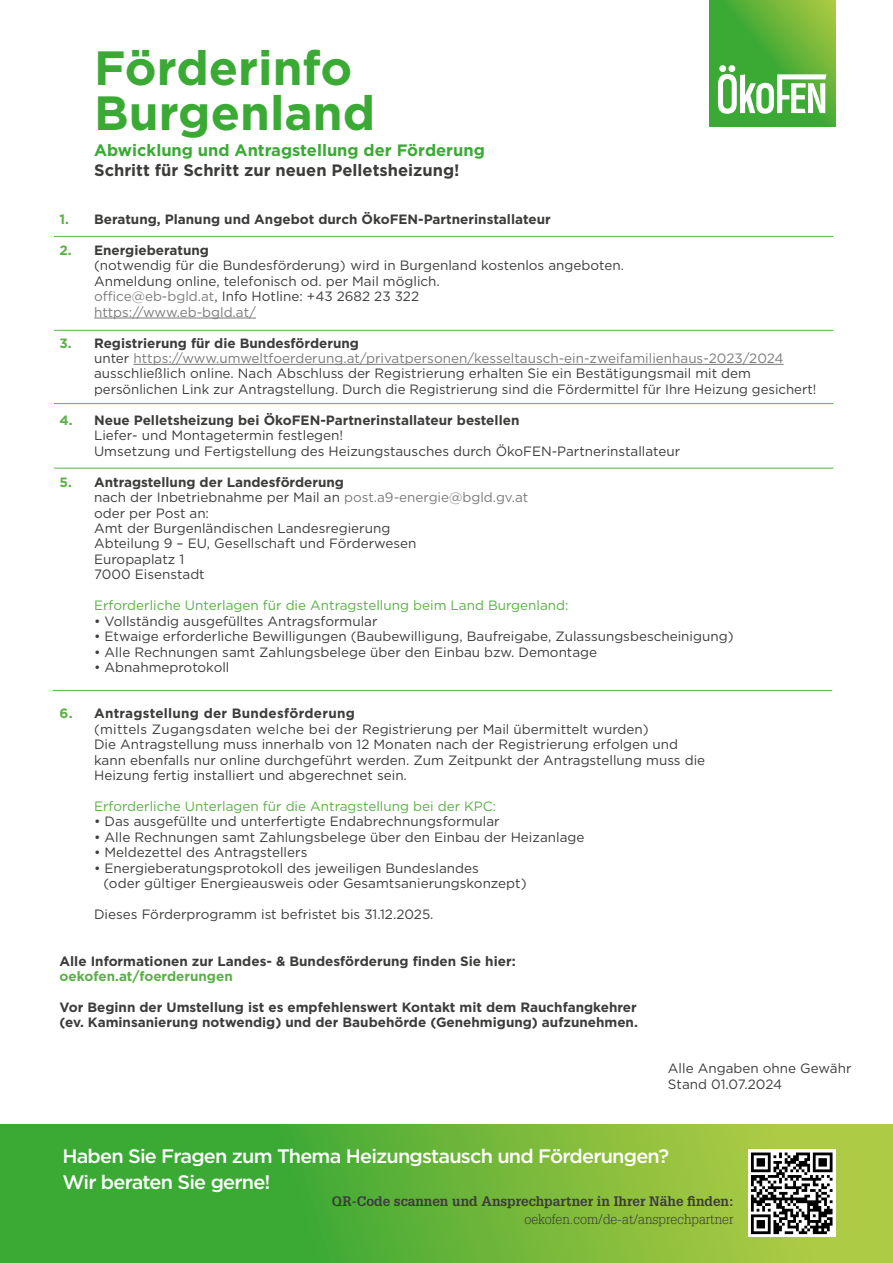
<style>
.page{position:relative;width:893px;height:1263px;background:#fff}
.page>*{position:absolute;margin:0;border:0;box-sizing:border-box;transform-origin:0 0}
.t1{font:700 48px/45px "Gotham";color:#3aaa35}
.t2{font:500 19.5px/25.5px "Gotham";letter-spacing:-.04em;color:#fff}
.t3{font:700 16.5px "Gotham";color:#3c3c3b}
.t4{font:700 16.5px "Gotham";color:#3aaa35}
.t5{font:13.5px/15.5px "Gotham";color:#3c3c3b}
.t6{font:700 13.5px/15.5px "Gotham";color:#3c3c3b}
.t7{font:13.5px "Gotham";color:#5ab146}
.t8{font:700 13.5px "Glypha LT Pro";color:#3c3c3b}
.t9{font:300 13.5px "Glypha LT Pro";color:#3c3c3b}
.t10{font:700 13.5px "Gotham";color:#5ab146}
.s1{color:#5ab146}
.s2{font-weight:700;color:#5ab146}
.s3{font-weight:700}
.s4{color:#7c7b7b}
</style>
<div class="page">
<hr style="left:94px;top:318px;width:162px;height:1px;background:#7c7b7b">
<hr style="left:133px;top:364px;width:651px;height:1px;background:#7c7b7b">
<svg style="left:0;top:1124px;width:893px;height:139px;background:#66b53a"></svg>
<svg style="left:748px;top:1150px;width:87px;height:87px"></svg>
<svg style="left:751px;top:1152px;width:81px;height:82px"></svg>
<svg style="left:709px;top:0;width:126px;height:126px;background:#6bbb54"></svg>
<hr style="left:54px;top:236px;width:779px;height:1px;background:#5ab146">
<hr style="left:54px;top:330px;width:779px;height:1px;background:#5ab146">
<hr style="left:54px;top:403px;width:779px;height:1px;background:#5ab146">
<hr style="left:54px;top:468px;width:779px;height:1px;background:#5ab146">
<hr style="left:53px;top:690px;width:779px;height:1px;background:#5ab146">
<h1 class="t1" style="left:94px;top:45px;width:283px">Förderinfo<br>Burgenland</h1>
<p class="t4" style="left:94px;top:139px;width:392px">Abwicklung und Antragstellung der Förderung</p>
<p class="t3" style="left:94px;top:159px;width:367px">Schritt für Schritt zur neuen Pelletsheizung!</p>
<p class="t6" style="left:60px;top:211px;width:493px"><span class="s1">1.</span> Beratung, Planung und Angebot durch ÖkoFEN-Partnerinstallateur</p>
<p class="t5" style="left:94px;top:242px;width:531px;text-indent:-35px"><span class="s2">2.</span> <span class="s3">Energieberatung<br></span>(notwendig für die Bundesförderung) wird in Burgenland kostenlos angeboten.<br>Anmeldung online, telefonisch od. per Mail möglich.<br><span class="s4">office@eb-bgld.at</span>, Info Hotline: +43 2682 23 322<br><span class="s4">https://www.eb-bgld.at/</span></p>
<p class="t5" style="left:94px;top:335px;width:724px;text-indent:-35px"><span class="s2">3.</span> <span class="s3">Registrierung für die Bundesförderung<br></span>unter <span class="s4">https://www.umweltfoerderung.at/privatpersonen/kesseltausch-ein-zweifamilienhaus-2023/2024 </span>ausschließlich online. Nach Abschluss der Registrierung erhalten Sie ein Bestätigungsmail mit dem persönlichen Link zur Antragstellung. Durch die Registrierung sind die Fördermittel für Ihre Heizung gesichert!</p>
<p class="t5" style="left:94px;top:412px;width:588px;text-indent:-35px"><span class="s2">4.</span> <span class="s3">Neue Pelletsheizung bei ÖkoFEN-Partnerinstallateur bestellen<br></span>Liefer- und Montagetermin festlegen!<br>Umsetzung und Fertigstellung des Heizungstausches durch ÖkoFEN-Partnerinstallateur</p>
<p class="t5" style="left:94px;top:474px;width:436px;text-indent:-35px"><span class="s2">5.</span> <span class="s3">Antragstellung der Landesförderung<br></span>nach der Inbetriebnahme per Mail an <span class="s4">post.a9-energie@bgld.gv.at </span>oder per Post an:<br>Amt der Burgenländischen Landesregierung<br>Abteilung 9 – EU, Gesellschaft und Förderwesen<br>Europaplatz 1<br>7000 Eisenstadt</p>
<p class="t7" style="left:94px;top:597px;width:476px">Erforderliche Unterlagen für die Antragstellung beim Land Burgenland:</p>
<p class="t5" style="left:94px;top:613px;width:285px">• Vollständig ausgefülltes Antragsformular</p>
<p class="t5" style="left:94px;top:628px;width:641px">• Etwaige erforderliche Bewilligungen (Baubewilligung, Baufreigabe, Zulassungsbescheinigung)</p>
<p class="t5" style="left:94px;top:644px;width:505px">• Alle Rechnungen samt Zahlungsbelege über den Einbau bzw. Demontage</p>
<p class="t5" style="left:94px;top:659px;width:137px">• Abnahmeprotokoll</p>
<p class="t5" style="left:94px;top:705px;width:613px;text-indent:-35px"><span class="s2">6.</span> <span class="s3">Antragstellung der Bundesförderung<br></span>(mittels Zugangsdaten welche bei der Registrierung per Mail übermittelt wurden)<br>Die Antragstellung muss innerhalb von 12 Monaten nach der Registrierung erfolgen und kann ebenfalls nur online durchgeführt werden. Zum Zeitpunkt der Antragstellung muss die Heizung fertig installiert und abgerechnet sein.</p>
<p class="t7" style="left:94px;top:797px;width:404px">Erforderliche Unterlagen für die Antragstellung bei der KPC:</p>
<p class="t5" style="left:94px;top:814px;width:407px">• Das ausgefüllte und unterfertigte Endabrechnungsformular</p>
<p class="t5" style="left:94px;top:829px;width:492px">• Alle Rechnungen samt Zahlungsbelege über den Einbau der Heizanlage</p>
<p class="t5" style="left:94px;top:844px;width:215px">• Meldezettel des Antragstellers</p>
<p class="t5" style="left:104px;top:860px;width:424px;text-indent:-9px">• Energieberatungsprotokoll des jeweiligen Bundeslandes<br>(oder gültiger Energieausweis oder Gesamtsanierungskonzept)</p>
<p class="t5" style="left:94px;top:906px;width:341px">Dieses Förderprogramm ist befristet bis 31.12.2025.</p>
<p class="t6" style="left:60px;top:953px;width:458px">Alle Informationen zur Landes- &amp; Bundesförderung finden Sie hier:</p>
<p class="t10" style="left:60px;top:967px;width:175px">oekofen.at/foerderungen</p>
<p class="t6" style="left:60px;top:999px;width:580px">Vor Beginn der Umstellung ist es empfehlenswert Kontakt mit dem Rauchfangkehrer (ev. Kaminsanierung notwendig) und der Baubehörde (Genehmigung) aufzunehmen.</p>
<p class="t5" style="left:668px;top:1060px;width:185px;line-height:16.2px">Alle Angaben ohne Gewähr<br>Stand 01.07.2024</p>
<h2 class="t2" style="left:62px;top:1143px;width:608px">Haben Sie Fragen zum Thema Heizungstausch und Förderungen?<br>Wir beraten Sie gerne!</h2>
<p class="t8" style="left:332px;top:1193px;width:403px">QR-Code scannen und Ansprechpartner in Ihrer Nähe finden:</p>
<p class="t9" style="left:524px;top:1212px;width:211px">oekofen.com/de-at/ansprechpartner</p>
</div>
